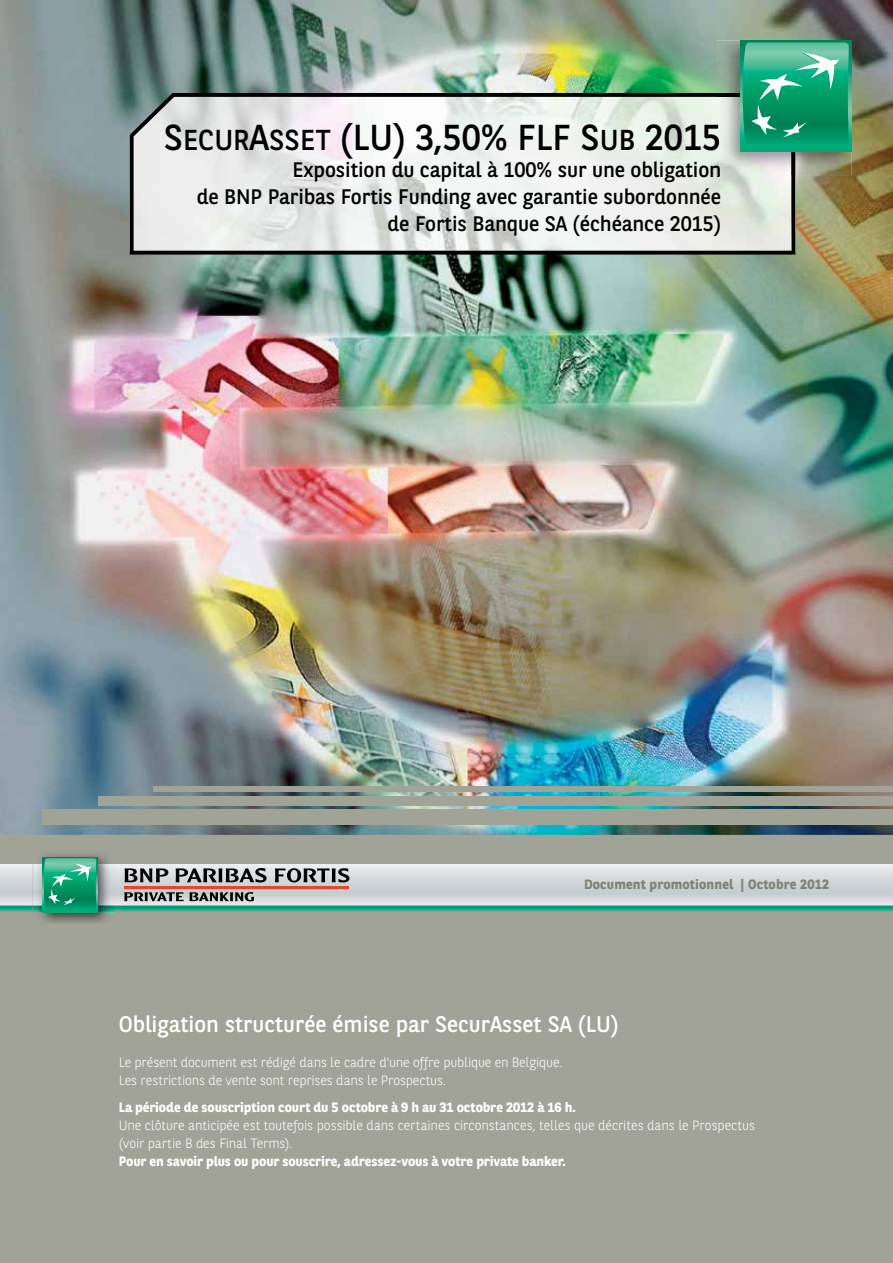
<style>
.page{position:relative;width:893px;height:1263px;background:#fff}
.page>*{position:absolute;margin:0;border:0;box-sizing:border-box;transform-origin:0 0}
.t1{font:36px "BNPP Sans SC800";color:#000}
.t2{font:22.5px "BNPP Sans";color:#fff}
.t3{font:21px/27px "BNPP Sans";letter-spacing:-.005em;color:#000;text-align:right}
.t4{font:300 13.5px/18px "BNPP Sans";letter-spacing:-.01em;color:#fff}
.t5{font:700 13.5px "BNPP Sans";letter-spacing:-.005em;color:#fff}
.t6{font:700 13.5px "BNPP Sans";letter-spacing:.01em;color:#818277}
.s1{font-size:28.8px}
.s2{font-family:"BNPP Sans"}
</style>
<div class="page">
<div style="left:0;top:829px;width:893px;height:434px;background:#a1a397"></div>
<img style="left:39px;top:854px;width:76px;height:69px">
<svg style="left:0;top:858px;width:893px;height:54px;background:#a8c0ba"></svg>
<img style="left:0;top:0;width:893px;height:835px">
<svg style="left:130px;top:93px;width:665px;height:162px;fill:#eceeec"></svg>
<div style="left:43px;top:809px;width:850px;height:16px;background:#a1a397"></div>
<div style="left:98px;top:796px;width:795px;height:10px;background:#a1a397"></div>
<div style="left:153px;top:787px;width:740px;height:5px;background:#a1a397"></div>
<img style="left:717px;top:41px;width:134px;height:134px">
<img style="left:717px;top:95px;width:78px;height:80px">
<svg style="left:741px;top:41px;width:110px;height:110px"></svg>
<svg style="left:743px;top:43px;width:106px;height:105px;background:#2cab82"></svg>
<h1 class="t1" style="left:164px;top:113px;width:559px">S<span class="s1">ECUR</span><span class="s2">A</span><span class="s1">SSET</span> (LU) 3,50% FLF S<span class="s1">UB</span> 2015</h1>
<h3 class="t3" style="left:197px;top:155px;width:526px">Exposition du capital à 100% sur une obligation<br>de BNP Paribas Fortis Funding avec garantie subordonnée de Fortis Banque SA (échéance 2015)</h3>
<p class="t6" style="left:584px;top:875px;width:247px">Document promotionnel | Octobre 2012</p>
<h2 class="t2" style="left:119px;top:1009px;width:501px">Obligation structurée émise par SecurAsset SA (LU)</h2>
<p class="t4" style="left:119px;top:1052px;width:445px">Le présent document est rédigé dans le cadre d’une offre publique en Belgique.<br>Les restrictions de vente sont reprises dans le Prospectus.</p>
<p class="t5" style="left:119px;top:1098px;width:459px">La période de souscription court du 5 octobre à 9 h au 31 octobre 2012 à 16 h.</p>
<p class="t4" style="left:119px;top:1115px;width:638px">Une clôture anticipée est toutefois possible dans certaines circonstances, telles que décrites dans le Prospectus (voir partie B des Final Terms).</p>
<p class="t5" style="left:119px;top:1152px;width:449px">Pour en savoir plus ou pour souscrire, adressez-vous à votre private banker.</p>
</div>
